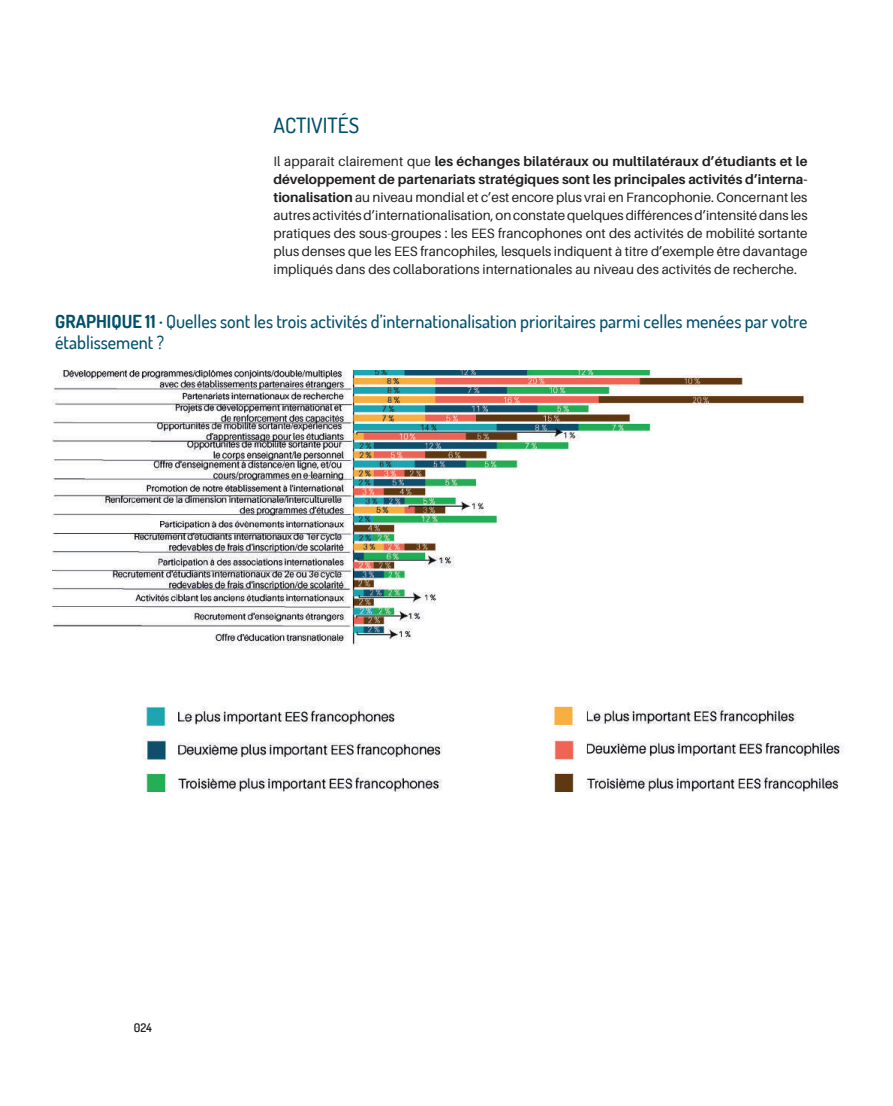
<style>
.page{position:relative;width:893px;height:1106px;background:#fff}
.page>*{position:absolute;margin:0;border:0;box-sizing:border-box;transform-origin:0 0}
.t1{font:500 21px "Dosis";color:#004f6b}
.t2{font:500 18px/21.6px "Dosis";color:#004f6b}
.t3{font:13.5px/18px "Aileron";color:#231f20;text-align:justify}
.t4{font:600 12px "Dosis";color:#231f20}
.s1{font-weight:700}
</style>
<div class="page">
<img style="left:52px;top:370px;width:791px;height:421px">
<h1 class="t1" style="left:273px;top:112px;width:87px">ACTIVITÉS</h1>
<p class="t3" style="left:273px;top:152px;width:536px">Il apparaît clairement que <span class="s1">les échanges bilatéraux ou multilatéraux d’étudiants et le développement de partenariats stratégiques sont les principales activités d’interna&shy;tionalisation</span> au niveau mondial et c’est encore plus vrai en Francophonie. Concernant les autres activités d’internationalisation, on constate quelques différences d’intensité dans les pratiques des sous-groupes : les EES francophones ont des activités de mobilité sortante plus denses que les EES francophiles, lesquels indiquent à titre d’exemple être davantage impliqués dans des collaborations internationales au niveau des activités de recherche.</p>
<h2 class="t2" style="left:55px;top:310px;width:754px"><span class="s1">GRAPHIQUE 11 ·</span> Quelles sont les trois activités d’internationalisation prioritaires parmi celles menées par votre établissement ?</h2>
<p class="t4" style="left:134px;top:1020px;width:20px">024</p>
</div>
